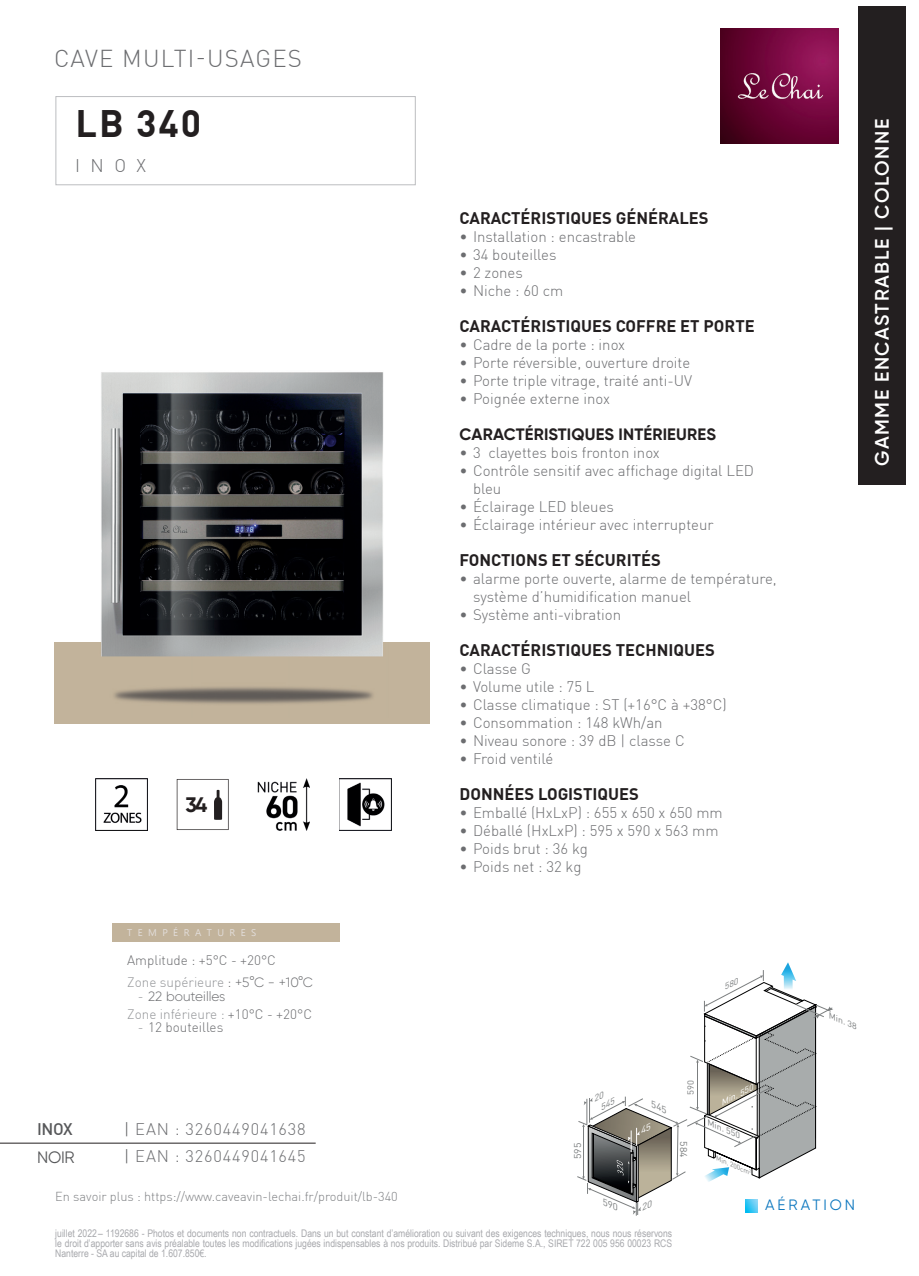
<style>
.page{position:relative;width:919px;height:1276px;background:#fff}
.page>*{position:absolute;margin:0;border:0;box-sizing:border-box;transform-origin:0 0}
.t1{font:700 37.5px "DIN Pro";color:#231f20}
.t2{font:300 24px "DIN Pro";letter-spacing:.05em;color:#6c6d70}
.t3{font:700 21px "Gilroy";color:#231f20}
.t4{font:600 19.5px "Gilroy";letter-spacing:.08em;color:#fff}
.t5{font:300 18px "DIN Pro";color:#6c6d70}
.t6{font:700 16.5px "DIN Pro";color:#231f20}
.t7{font:300 16.5px "DIN Pro";letter-spacing:.05em;color:#6c6d70}
.t8{font:700 16.5px "Gilroy";letter-spacing:.01em;color:#231f20}
.t9{font:500 16.5px "DIN Pro";color:#57585a}
.t10{font:16.5px "Gilroy";color:#57585a}
.t11{font:300 15px/18px "DIN Pro";color:#6c6d70}
.t12{font:15px "Gilroy";letter-spacing:.2em;color:#0e78bf}
.t13{font:300 13.5px/22.5px "DIN Pro";color:#6c6d70}
.t14{font:300 13.5px "DIN Pro";color:#939598}
.t15{font:300 13.5px "Gilroy";color:#6c6d70}
.t16{font:300 12.75px "DIN Pro";color:#808285}
.t17{font:10.5px/9.8px "Arial Narrow";color:#a8a9ad;text-align:justify}
.t18{font:9.75px "Ebrima";letter-spacing:.56em;color:#e2ddda}
.t19{font:9.6px "DIN";color:#7b7e7f;scale:1.07 1}
.t20{font:8.85px "DIN";color:#7b7e7f;scale:1.07 1}
.t21{font:italic 8.25px/10.8px "DIN";color:#7b7e7f;scale:1.21 1}
.t22{font:italic 8.1px "DIN";color:#7b7e7f;scale:1.18 1}
.t23{font:italic 7.95px "DIN";color:#fff;scale:1.19 1}
.t24{font:italic 6.45px "DIN";color:#7b7e7f;scale:1.09 1}
.s1{color:#939598}
.s2{font-family:"Gilroy"}
.s3{font-family:"DIN Pro";color:#939598}
.s4{color:#6c6d70}
.s5{color:#57585a}
</style>
<div class="page">
<img style="left:720px;top:29px;width:118px;height:114px">
<div style="left:56px;top:96px;width:359px;height:89px;border:1px solid #bcbdc0"></div>
<div style="left:858px;top:6px;width:48px;height:479px;background:#231f20"></div>
<div style="left:112px;top:923px;width:227px;height:18px;background:#c2b39b"></div>
<div style="left:54px;top:642px;width:375px;height:82px;background:#c2b39b"></div>
<hr style="left:0;top:1143px;width:315px;height:1px;background:#231f20">
<svg style="left:177px;top:779px;width:51px;height:51px"></svg>
<img style="left:101px;top:372px;width:283px;height:332px">
<img style="left:95px;top:779px;width:52px;height:51px">
<img style="left:258px;top:779px;width:52px;height:51px">
<img style="left:339px;top:779px;width:52px;height:51px">
<svg style="left:577px;top:962px;width:256px;height:253px"></svg>
<h2 class="t2" style="left:54px;top:44px;width:249px">CAVE MULTI-USAGES</h2>
<h1 class="t1" style="left:76px;top:99px;width:127px">LB 340</h1>
<p class="t5" style="left:75px;top:154px;width:72px">INOX</p>
<h3 class="t3" style="left:185px;top:791px;width:23px">34</h3>
<p class="t6" style="left:459px;top:207px;width:251px">CARACTÉRISTIQUES GÉNÉRALES</p>
<p class="t11" style="left:459px;top:228px;width:178px">• Installation : encastrable</p>
<p class="t11" style="left:459px;top:246px;width:98px">• 34 bouteilles</p>
<p class="t11" style="left:459px;top:264px;width:65px">• 2 zones</p>
<p class="t11" style="left:459px;top:282px;width:105px">• Niche : 60 cm</p>
<p class="t6" style="left:459px;top:315px;width:297px">CARACTÉRISTIQUES COFFRE ET PORTE</p>
<p class="t11" style="left:459px;top:336px;width:167px">• Cadre de la porte : inox</p>
<p class="t11" style="left:459px;top:354px;width:232px">• Porte réversible , ouverture droite</p>
<p class="t11" style="left:459px;top:372px;width:234px">• Porte triple vitrage , traité anti-UV</p>
<p class="t11" style="left:459px;top:390px;width:152px">• Poignée externe inox</p>
<p class="t8" style="left:459px;top:424px;width:258px">CARACTÉRISTIQUES INTÉRIEURES</p>
<p class="t11" style="left:459px;top:444px;width:202px">• 3 clayettes bois fronton inox</p>
<p class="t11" style="left:473px;top:462px;width:282px;text-indent:-14px">• Contrôle sensitif avec affichage digital LED bleu</p>
<p class="t11" style="left:459px;top:498px;width:156px">• Éclairage LED bleues</p>
<p class="t11" style="left:459px;top:516px;width:255px">• Éclairage intérieur avec interrupteur</p>
<p class="t6" style="left:459px;top:549px;width:203px">FONCTIONS ET SÉCURITÉS</p>
<p class="t11" style="left:473px;top:570px;width:305px;text-indent:-14px">• alarme porte ouverte, alarme de température, système d’humidification manuel</p>
<p class="t11" style="left:459px;top:606px;width:163px">• Système anti-vibration</p>
<p class="t6" style="left:459px;top:639px;width:257px">CARACTÉRISTIQUES TECHNIQUES</p>
<p class="t11" style="left:459px;top:660px;width:73px">• Classe G</p>
<p class="t11" style="left:459px;top:678px;width:136px">• Volume utile : 75 L</p>
<p class="t11" style="left:459px;top:696px;width:269px">• Classe climatique : ST (+16°C à +38°C)</p>
<p class="t11" style="left:459px;top:714px;width:204px">• Consommation : 148 kWh/an</p>
<p class="t11" style="left:459px;top:732px;width:227px">• Niveau sonore : 39 dB | classe C</p>
<p class="t11" style="left:459px;top:750px;width:95px">• Froid ventilé</p>
<p class="t6" style="left:459px;top:783px;width:181px">DONNÉES LOGISTIQUES</p>
<p class="t11" style="left:459px;top:804px;width:265px">• Emballé (HxLxP) : 655 x 650 x 650 mm</p>
<p class="t11" style="left:459px;top:822px;width:260px">• Déballé (HxLxP) : 595 x 590 x 563 mm</p>
<p class="t11" style="left:459px;top:840px;width:130px">• Poids brut : 36 kg</p>
<p class="t11" style="left:459px;top:858px;width:123px">• Poids net : 32 kg</p>
<h3 class="t4" style="left:869px;top:466px;width:348px;rotate:-90deg">GAMME ENCASTRABLE | COLONNE</h3>
<p class="t18" style="left:127px;top:925px;width:131px">TEMPÉRATURES</p>
<p class="t13" style="left:127px;top:948px;width:187px">Amplitude : +5°C - +20°C<br><span class="s1">Zone supérieure</span> : <span class="s2">+5°C - +10°C</span></p>
<p class="t15" style="left:138px;top:987px;width:89px"><span class="s3">-</span> 22 bouteilles</p>
<p class="t14" style="left:127px;top:1005px;width:186px">Zone inférieure : <span class="s4">+10°C - +20°C</span></p>
<p class="t13" style="left:138px;top:1016px;width:87px"><span class="s1">-</span> 12 bouteilles</p>
<p class="t22" style="left:831px;top:1010px;width:27px;rotate:23deg">Min. 38</p>
<p class="t9" style="left:37px;top:1118px;width:37px">INOX</p>
<p class="t7" style="left:124px;top:1119px;width:183px"><span class="s5">|</span> EAN : 3260449041638</p>
<p class="t10" style="left:37px;top:1146px;width:39px">NOIR</p>
<p class="t7" style="left:124px;top:1145px;width:183px"><span class="s5">|</span> EAN : 3260449041645</p>
<p class="t16" style="left:55px;top:1188px;width:344px">En savoir plus : https://www.caveavin-lechai.fr/produit/lb-340</p>
<p class="t21" style="left:590px;top:1094px;width:16px;rotate:-29deg">20<br>545</p>
<p class="t20" style="left:685px;top:1094px;width:15px;rotate:-90deg">590</p>
<p class="t19" style="left:571px;top:1159px;width:17px;rotate:-90deg">595</p>
<p class="t19" style="left:689px;top:1141px;width:17px;rotate:90deg">584</p>
<p class="t17" style="left:55px;top:1228px;width:618px">juillet 2022 – 1192686 - Photos et documents non contractuels. Dans un but constant d’amélioration ou suivant des exigences techniques, nous nous réservons le droit d’apporter sans avis préalable toutes les modifications jugées indispensables à nos produits. Distribué par Sideme S.A., SIRET 722 005 956 00023 RCS Nanterre - SA au capital de 1.607.850€.</p>
<p class="t23" style="left:718px;top:1098px;width:31px;rotate:-27deg">Min. 550</p>
<p class="t22" style="left:710px;top:1117px;width:31px;rotate:23deg">Min. 550</p>
<p class="t24" style="left:718px;top:1154px;width:35px;rotate:23deg">Min. 200cm<sup>2</sup></p>
<p class="t12" style="left:765px;top:1195px;width:91px">AÉRATION</p>
</div>
